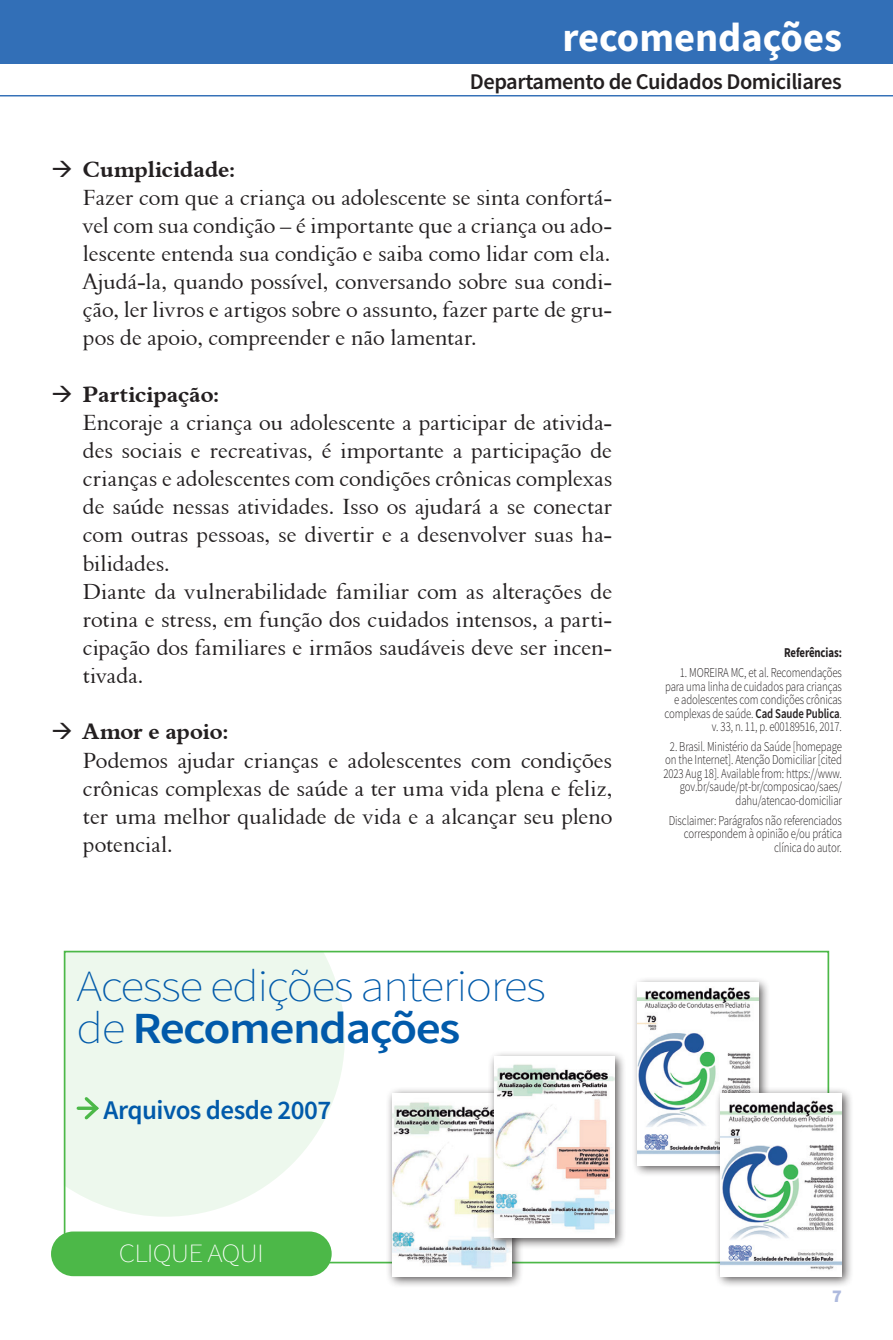
<style>
.page{position:relative;width:893px;height:1340px;background:#fff}
.page>*{position:absolute;margin:0;border:0;box-sizing:border-box;transform-origin:0 0}
.t1{font:200 44.55px "Source Sans Pro";letter-spacing:-.03em;color:#015aaa;scale:1.11 1}
.t2{font:600 44.55px "Source Sans Pro";letter-spacing:-.03em;color:#015aaa;scale:1.11 1}
.t3{font:700 40.5px "Source Sans Pro";color:#fff}
.t4{font:600 27px "Source Sans Pro";letter-spacing:-.02em;color:#015aaa}
.t5{font:200 26.32px "Source Sans Pro";letter-spacing:-.03em;color:#fff;scale:1.11 1}
.texto{font:22.5px/28.1px "Aldine 401 BT Roman A";color:#231f20;text-align:justify}
.t6{font:22.5px "Aldine 401 BT Bold A";letter-spacing:-.005em;color:#231f20}
.t7{font:600 22.5px "Source Sans Pro";letter-spacing:-.02em;color:#231f20}
.t8{font:900 18px "Source Sans Pro";color:#aebade}
.t9{font:300 13.5px/13.5px "Source Sans Pro";letter-spacing:-.01em;color:#231f20;text-align:right;scale:.8 1}
.t10{font:700 13.5px "Source Sans Pro";letter-spacing:-.01em;color:#231f20;scale:.8 1}
.s1{font-weight:200}
.s2{font-weight:600}
</style>
<div class="page">
<div style="left:0;top:0;width:893px;height:64px;background:#326fb7"></div>
<hr style="left:0;top:95px;width:893px;height:1px;background:#326fb7">
<svg style="left:64px;top:950px;width:281px;height:266px;background:#edf8ed"></svg>
<hr style="left:78px;top:1106px;width:19px;height:3px;background:#4cb848">
<svg style="left:82px;top:1093px;width:20px;height:29px"></svg>
<div style="left:386px;top:1086px;width:137px;height:202px;background:#231f20;opacity:.75"></div>
<img style="left:392px;top:1093px;width:119px;height:183px">
<div style="left:488px;top:1050px;width:138px;height:199px;background:#231f20;opacity:.75"></div>
<img style="left:494px;top:1056px;width:120px;height:181px">
<div style="left:631px;top:976px;width:140px;height:201px;background:#231f20;opacity:.75"></div>
<img style="left:638px;top:982px;width:120px;height:183px">
<div style="left:714px;top:1086px;width:140px;height:201px;background:#231f20;opacity:.75"></div>
<img style="left:721px;top:1093px;width:121px;height:183px">
<div style="left:51px;top:1231px;width:281px;height:45px;background:#4cb848;border-radius:22px"></div>
<p class="t3" style="left:562px;top:10px;width:281px">recomendações</p>
<p class="t7" style="left:470px;top:67px;width:374px">Departamento de Cuidados Domiciliares</p>
<p class="t6" style="left:83px;top:155px;width:154px">Cumplicidade:</p>
<p class="texto" style="left:83px;top:183px;width:531px">Fazer com que a criança ou adolescente se sinta confortá&shy;vel com sua condição – é importante que a criança ou ado&shy;lescente entenda sua condição e saiba como lidar com ela.</p>
<p class="texto" style="left:83px;top:267px;width:531px">Ajudá-la, quando possível, conversando sobre sua condi&shy;ção, ler livros e artigos sobre o assunto, fazer parte de gru&shy;pos de apoio, compreender e não lamentar.</p>
<p class="t6" style="left:83px;top:380px;width:138px">Participação:</p>
<p class="texto" style="left:83px;top:408px;width:531px">Encoraje a criança ou adolescente a participar de ativida&shy;des sociais e recreativas, é importante a participação de crianças e adolescentes com condições crônicas complexas de saúde nessas atividades. Isso os ajudará a se conectar com outras pessoas, se divertir e a desenvolver suas ha&shy;bilidades.</p>
<p class="texto" style="left:83px;top:577px;width:531px">Diante da vulnerabilidade familiar com as alterações de rotina e stress, em função dos cuidados intensos, a parti&shy;cipação dos familiares e irmãos saudáveis deve ser incen&shy;tivada.</p>
<p class="t6" style="left:83px;top:718px;width:147px">Amor e apoio:</p>
<p class="texto" style="left:83px;top:745px;width:531px">Podemos ajudar crianças e adolescentes com condições crônicas complexas de saúde a ter uma vida plena e feliz, ter uma melhor qualidade de vida e a alcançar seu pleno potencial.</p>
<p class="t1" style="left:77px;top:958px;width:424px">Acesse edições anteriores</p>
<p class="t2" style="left:77px;top:999px;width:348px"><span class="s1">de</span> Recomendações</p>
<p class="t4" style="left:104px;top:1092px;width:229px">Arquivos desde 2007</p>
<p class="t5" style="left:119px;top:1236px;width:132px">CLIQUE AQUI</p>
<p class="t10" style="left:784px;top:643px;width:74px">Referências:</p>
<p class="t9" style="left:664px;top:665px;width:223px">1. MOREIRA MC, et al. Recomendações para uma linha de cuidados para crianças e adolescentes com condições crônicas complexas de saúde. <span class="s2">Cad Saude Publica</span>. v. 33, n. 11, p. e00189516, 2017.</p>
<p class="t9" style="left:663px;top:739px;width:225px">2. Brasil. Ministério da Saúde [homepage on the Internet]. Atenção Domiciliar [cited 2023 Aug 18]. Available from: https://www. gov.br/saude/pt-br/composicao/saes/ dahu/atencao-domiciliar</p>
<p class="t9" style="left:669px;top:813px;width:218px">Disclaimer: Parágrafos não referenciados correspondem à opinião e/ou prática clínica do autor.</p>
<p class="t8" style="left:832px;top:1283px;width:11px">7</p>
</div>
